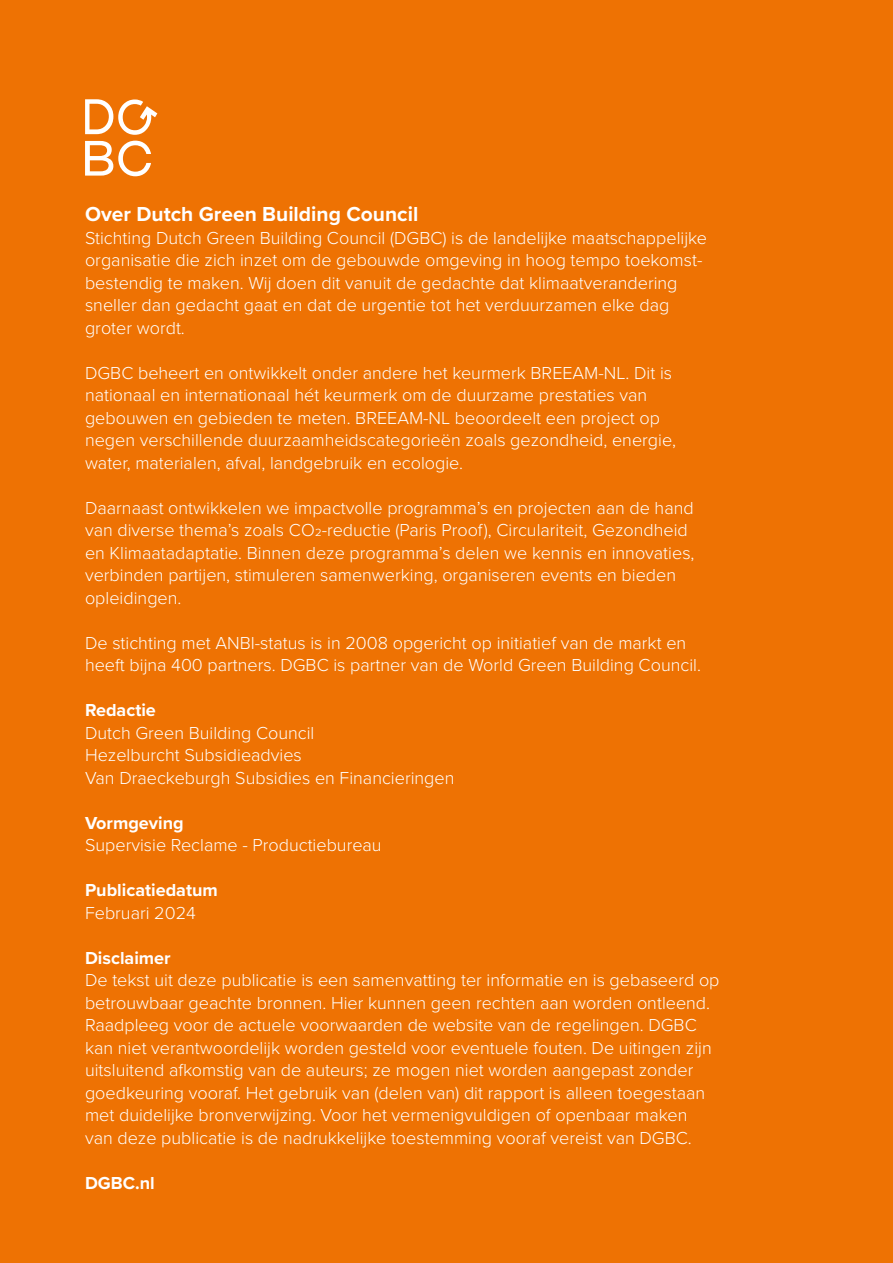
<style>
.page{position:relative;width:893px;height:1263px;background:#ee7203}
.page>*{position:absolute;margin:0;border:0;box-sizing:border-box;transform-origin:0 0}
.t1{font:700 21px "Proxima Nova";color:#fff}
.t2{font:300 18px/22.5px "Proxima Nova";color:#fff}
.t3{font:700 18px "Proxima Nova";color:#fff}
</style>
<div class="page">
<svg style="left:85px;top:99px;width:72px;height:36px"></svg>
<svg style="left:85px;top:141px;width:66px;height:35px"></svg>
<p class="t1" style="left:85px;top:199px;width:335px">Over Dutch Green Building Council</p>
<p class="t2" style="left:85px;top:226px;width:624px">Stichting Dutch Green Building Council (DGBC) is de landelijke maatschappelijke organisatie die zich inzet om de gebouwde omgeving in hoog tempo toekomst&shy;bestendig te maken. Wij doen dit vanuit de gedachte dat klimaatverandering sneller dan gedacht gaat en dat de urgentie tot het verduurzamen elke dag groter wordt.</p>
<p class="t2" style="left:85px;top:361px;width:592px">DGBC beheert en ontwikkelt onder andere het keurmerk BREEAM-NL. Dit is nationaal en internationaal hét keurmerk om de duurzame prestaties van gebouwen en gebieden te meten. BREEAM-NL beoordeelt een project op negen verschillende duurzaamheidscategorieën zoals gezondheid, energie, water, materialen, afval, landgebruik en ecologie.</p>
<p class="t2" style="left:85px;top:496px;width:611px">Daarnaast ontwikkelen we impactvolle programma’s en projecten aan de hand van diverse thema’s zoals CO2-reductie (Paris Proof), Circulariteit, Gezondheid en Klimaatadaptatie. Binnen deze programma’s delen we kennis en innovaties, verbinden partijen, stimuleren samenwerking, organiseren events en bieden opleidingen.</p>
<p class="t2" style="left:85px;top:631px;width:617px">De stichting met ANBI-status is in 2008 opgericht op initiatief van de markt en heeft bijna 400 partners. DGBC is partner van de World Green Building Council.</p>
<p class="t3" style="left:85px;top:697px;width:72px">Redactie</p>
<p class="t2" style="left:85px;top:721px;width:371px">Dutch Green Building Council<br>Hezelburcht Subsidieadvies<br>Van Draeckeburgh Subsidies en Financieringen</p>
<p class="t3" style="left:85px;top:809px;width:100px">Vormgeving</p>
<p class="t2" style="left:85px;top:833px;width:298px">Supervisie Reclame - Productiebureau</p>
<p class="t3" style="left:85px;top:877px;width:134px">Publicatiedatum</p>
<p class="t2" style="left:85px;top:901px;width:112px">Februari 2024</p>
<p class="t3" style="left:85px;top:944px;width:87px">Disclaimer</p>
<p class="t2" style="left:85px;top:968px;width:636px">De tekst uit deze publicatie is een samenvatting ter informatie en is gebaseerd op betrouwbaar geachte bronnen. Hier kunnen geen rechten aan worden ontleend.<br>Raadpleeg voor de actuele voorwaarden de website van de regelingen. DGBC kan niet verantwoordelijk worden gesteld voor eventuele fouten. De uitingen zijn uitsluitend afkomstig van de auteurs; ze mogen niet worden aangepast zonder goedkeuring vooraf. Het gebruik van (delen van) dit rapport is alleen toegestaan met duidelijke bronverwijzing. Voor het vermenigvuldigen of openbaar maken van deze publicatie is de nadrukkelijke toestemming vooraf vereist van DGBC.</p>
<p class="t3" style="left:85px;top:1169px;width:71px">DGBC.nl</p>
</div>
